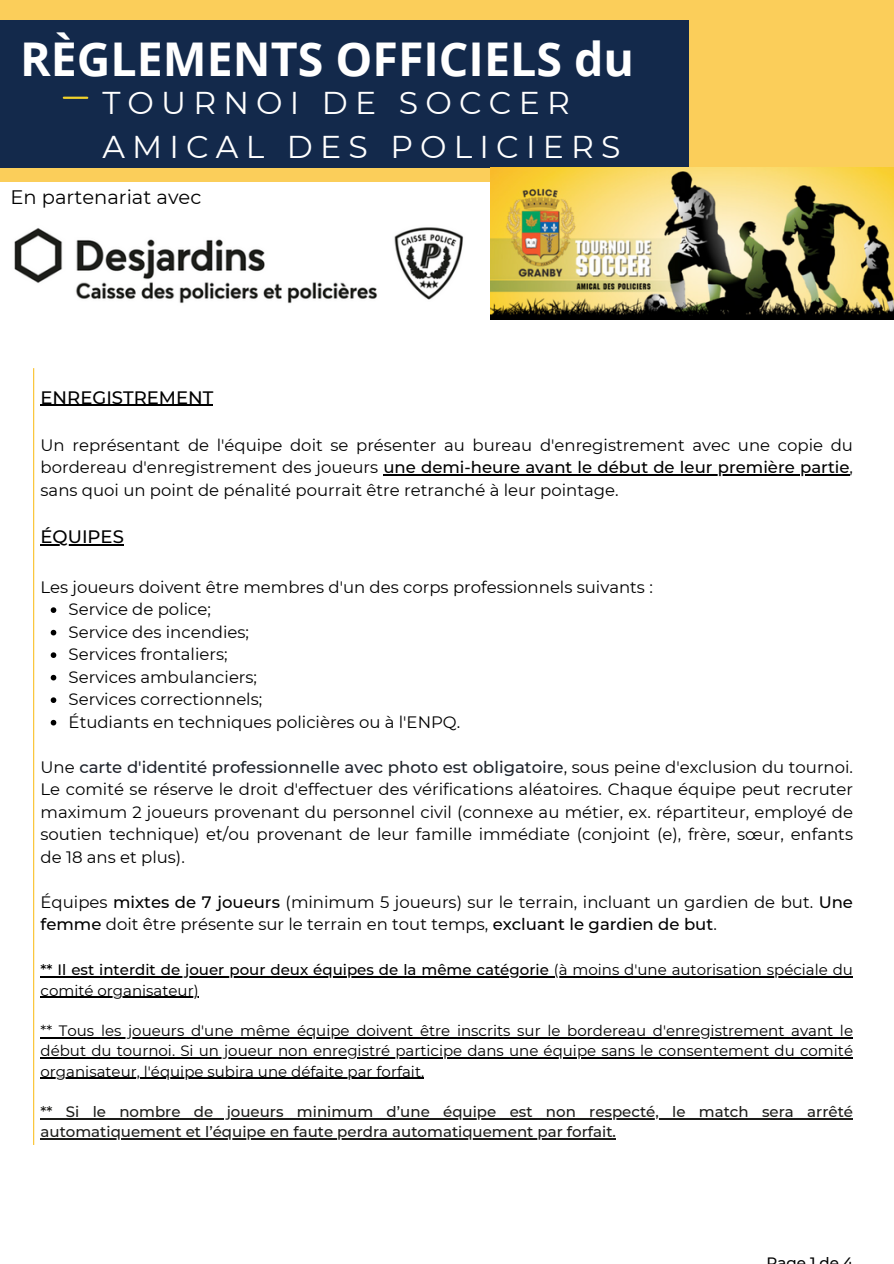
<style>
.page{position:relative;width:894px;height:1264px;background:#fff}
.page>*{position:absolute;margin:0;border:0;box-sizing:border-box;transform-origin:0 0}
.t1{font:700 46.5px "Open Sans";color:#fff}
.t2{font:31.5px/43.8px "Montserrat";letter-spacing:.23em;color:#fff}
.t3{font:19.5px "Montserrat";color:#000}
.t4{font:500 18px "Montserrat";color:#000}
.t5{font:16.5px/22.5px "Montserrat";color:#000}
.t6{font:15px "Montserrat";color:#000}
.t7{font:500 15px/20.2px "Montserrat";color:#1d1d1a}
.t8{font:500 15px "Montserrat";color:#000}
.s1{font-weight:500}
.s2{font-weight:500;color:#1e232b}
.s3{font-weight:400}
</style>
<div class="page">
<div style="left:0;top:0;width:893px;height:181px;background:#fbce5a"></div>
<div style="left:0;top:20px;width:688px;height:147px;background:#13294b"></div>
<hr style="left:64px;top:97px;width:23px;height:2px;background:#f1d22b">
<img style="left:490px;top:168px;width:403px;height:152px">
<img style="left:14px;top:227px;width:450px;height:77px">
<hr style="left:41px;top:405px;width:172px;height:1px;background:#000">
<hr style="left:383px;top:474px;width:466px;height:1px;background:#000">
<hr style="left:41px;top:544px;width:83px;height:1px;background:#000">
<svg style="left:51px;top:607px;width:5px;height:6px"></svg>
<svg style="left:51px;top:630px;width:5px;height:5px"></svg>
<svg style="left:51px;top:652px;width:5px;height:6px"></svg>
<svg style="left:51px;top:675px;width:5px;height:5px"></svg>
<svg style="left:51px;top:697px;width:5px;height:6px"></svg>
<svg style="left:51px;top:720px;width:5px;height:5px"></svg>
<hr style="left:41px;top:976px;width:512px;height:1px;background:#000">
<hr style="left:553px;top:976px;width:299px;height:1px;background:#000">
<hr style="left:41px;top:996px;width:157px;height:1px;background:#000">
<hr style="left:41px;top:1037px;width:811px;height:1px;background:#000">
<hr style="left:41px;top:1057px;width:811px;height:1px;background:#000">
<hr style="left:41px;top:1077px;width:383px;height:1px;background:#000">
<hr style="left:41px;top:1118px;width:811px;height:1px;background:#1d1d1a">
<hr style="left:41px;top:1138px;width:574px;height:1px;background:#1d1d1a">
<hr style="left:33px;top:368px;width:1px;height:776px;background:#fac12b">
<h1 class="t1" style="left:20px;top:27px;width:615px">RÈGLEMENTS OFFICIELS du</h1>
<h2 class="t2" style="left:102px;top:81px;width:519px">TOURNOI DE SOCCER<br>AMICAL DES POLICIERS</h2>
<p class="t3" style="left:11px;top:185px;width:192px">En partenariat avec</p>
<p class="t4" style="left:41px;top:386px;width:174px">ENREGISTREMENT</p>
<h4 class="t5" style="left:41px;top:433px;width:813px">Un représentant de l'équipe doit se présenter au bureau d'enregistrement avec une copie du bordereau d'enregistrement des joueurs <span class="s1">une demi-heure avant le début de leur première partie</span>,</h4>
<p class="t5" style="left:41px;top:478px;width:579px">sans quoi un point de pénalité pourrait être retranché à leur pointage.</p>
<h3 class="t4" style="left:41px;top:525px;width:85px">ÉQUIPES</h3>
<p class="t5" style="left:41px;top:575px;width:613px">Les joueurs doivent être membres d'un des corps professionnels suivants :</p>
<h3 class="t5" style="left:69px;top:598px;width:144px">Service de police;</h3>
<p class="t5" style="left:69px;top:620px;width:182px">Service des incendies;</p>
<p class="t5" style="left:69px;top:643px;width:160px">Services frontaliers;</p>
<p class="t5" style="left:69px;top:665px;width:190px">Services ambulanciers;</p>
<p class="t5" style="left:69px;top:688px;width:195px">Services correctionnels;</p>
<p class="t5" style="left:69px;top:710px;width:393px">Étudiants en techniques policières ou à l'ENPQ.</p>
<p class="t5" style="left:41px;top:755px;width:813px;text-align:justify">Une <span class="s2">carte d'identité professionnelle avec photo est obligatoire</span>, sous peine d'exclusion du tournoi.<br>Le comité se réserve le droit d'effectuer des vérifications aléatoires. Chaque équipe peut recruter maximum 2 joueurs provenant du personnel civil (connexe au métier, ex. répartiteur, employé de soutien technique) et/ou provenant de leur famille immédiate (conjoint (e), frère, sœur, enfants de 18 ans et plus).</p>
<p class="t5" style="left:41px;top:890px;width:813px">Équipes <span class="s1">mixtes de 7 joueurs</span> (minimum 5 joueurs) sur le terrain, incluant un gardien de but. <span class="s1">Une femme</span> doit être présente sur le terrain en tout temps, <span class="s1">excluant le gardien de but</span>.</p>
<p class="t8" style="left:41px;top:960px;width:813px">** Il est interdit de jouer pour deux équipes de la même catégorie <span class="s3">(à moins d'une autorisation spéciale du</span></p>
<p class="t6" style="left:41px;top:981px;width:159px">comité organisateur)</p>
<p class="t6" style="left:41px;top:1021px;width:813px">** Tous les joueurs d'une même équipe doivent être inscrits sur le bordereau d'enregistrement avant le</p>
<h5 class="t6" style="left:41px;top:1041px;width:813px">début du tournoi. Si un joueur non enregistré participe dans une équipe sans le consentement du comité</h5>
<h5 class="t6" style="left:41px;top:1062px;width:385px">organisateur, l'équipe subira une défaite par forfait.</h5>
<p class="t7" style="left:41px;top:1101px;width:813px">** Si le nombre de joueurs minimum d’une équipe est non respecté, le match sera arrêté automatiquement et l’équipe en faute perdra automatiquement par forfait.</p>
<p class="t8" style="left:766px;top:1253px;width:88px">Pa e1de4</p>
</div>
